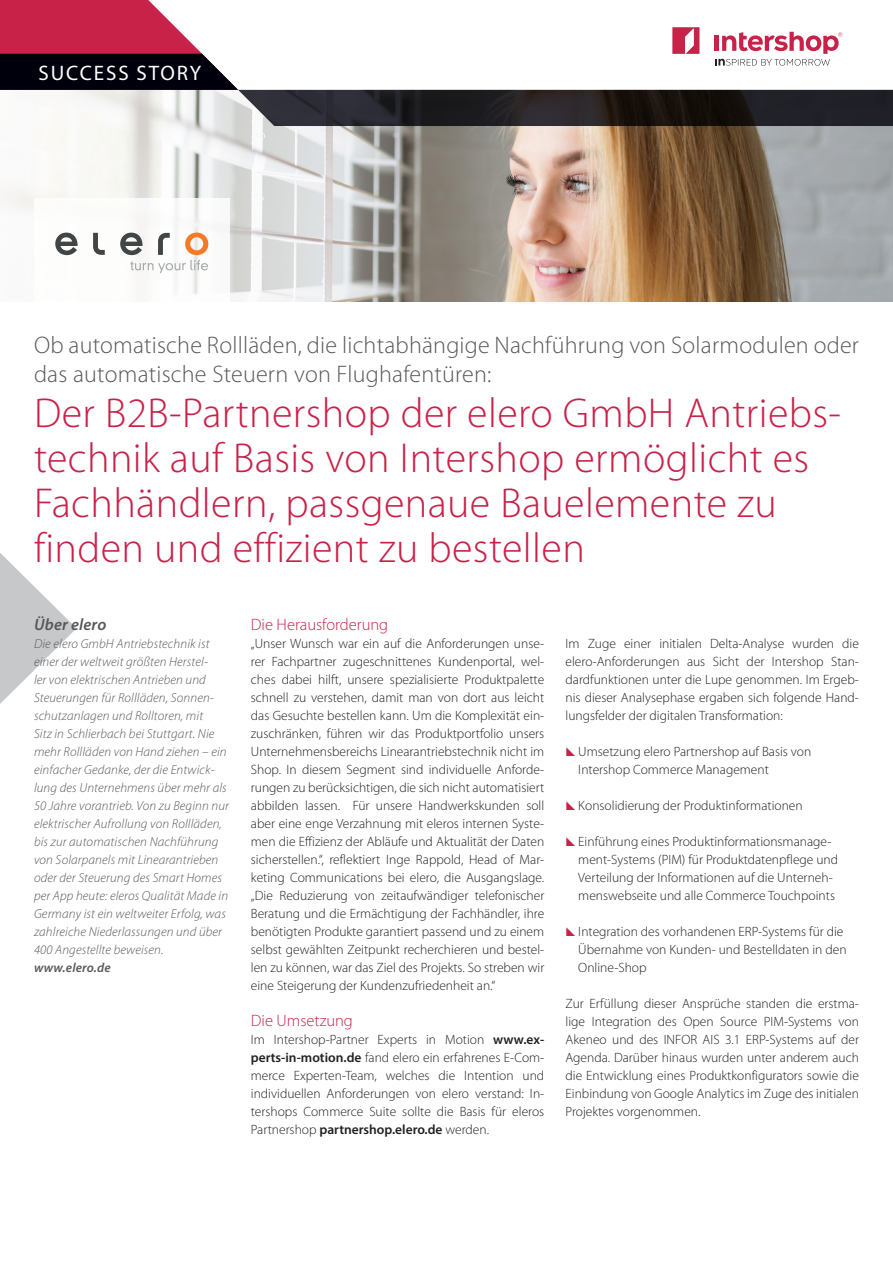
<style>
.page{position:relative;width:893px;height:1263px;background:#fff}
.page>*{position:absolute;margin:0;border:0;box-sizing:border-box;transform-origin:0 0}
.t1{font:300 42px/45px "Myriad Pro";letter-spacing:.01em;color:#c82249}
.t2{font:300 24px/28.8px "Myriad Pro";letter-spacing:.01em;color:#57585a}
.t3{font:21px "Myriad Pro";letter-spacing:.09em;color:#fff}
.t4{font:300 16.5px "Myriad Pro";color:#c82249}
.t5{font:italic 600 16.5px "Myriad Pro";letter-spacing:.01em;color:#57585a}
.t6{font:300 13.5px/18px "Myriad Pro";color:#231f20;text-align:justify}
.t7{font:italic 300 13.2px/18px "Myriad Pro";letter-spacing:.01em;color:#57585a}
.t8{font:italic 600 13.2px "Myriad Pro";letter-spacing:.01em;color:#57585a}
.s1{font-weight:600}
</style>
<div class="page">
<img style="left:0;top:126px;width:893px;height:176px">
<svg style="left:0;top:553px;width:77px;height:151px"></svg>
<div style="left:34px;top:199px;width:196px;height:103px;background:#fff"></div>
<svg style="left:0;top:0;width:893px;height:126px"></svg>
<svg style="left:55px;top:233px;width:23px;height:22px"></svg>
<svg style="left:93px;top:233px;width:12px;height:22px"></svg>
<svg style="left:120px;top:233px;width:88px;height:40px"></svg>
<h3 class="t3" style="left:38px;top:60px;width:164px">SUCCESS STORY</h3>
<h2 class="t2" style="left:34px;top:331px;width:826px">Ob automatische Rollläden, die lichtabhängige Nachführung von Solarmodulen oder das automatische Steuern von Flughafentüren:</h2>
<h1 class="t1" style="left:34px;top:390px;width:809px">Der B2B-Partnershop der elero GmbH Antriebs&shy;technik auf Basis von Intershop ermöglicht es Fachhändlern, passgenaue Bauelemente zu finden und effizient zu bestellen</h1>
<p class="t5" style="left:34px;top:614px;width:74px">Über elero</p>
<p class="t7" style="left:34px;top:634px;width:196px">Die elero GmbH Antriebstechnik ist einer der weltweit größten Herstel-<br>ler von elektrischen Antrieben und Steuerungen für Rollläden, Sonnen&shy;schutzanlagen und Rolltoren, mit<br>Sitz in Schlierbach bei Stuttgart. Nie mehr Rollläden von Hand ziehen – ein einfacher Gedanke, der die Entwick&shy;lung des Unternehmens über mehr als 50 Jahre vorantrieb. Von zu Beginn nur elektrischer Aufrollung von Rollläden, bis zur automatischen Nachführung von Solarpanels mit Linearantrieben oder der Steuerung des Smart Homes per App heute: eleros Qualität Made in Germany ist ein weltweiter Erfolg, was zahlreiche Niederlassungen und über 400 Angestellte beweisen.</p>
<p class="t8" style="left:34px;top:959px;width:78px">www.elero.de</p>
<p class="t4" style="left:251px;top:615px;width:139px">Die Herausforderung</p>
<p class="t6" style="left:251px;top:634px;width:295px">„Unser Wunsch war ein auf die Anforderungen unse&shy;rer Fachpartner zugeschnittenes Kundenportal, wel&shy;ches dabei hilft, unsere spezialisierte Produktpalette schnell zu verstehen, damit man von dort aus leicht das Gesuchte bestellen kann. Um die Komplexität ein&shy;zuschränken, führen wir das Produktportfolio unsers Unternehmensbereichs Linearantriebstechnik nicht im Shop. In diesem Segment sind individuelle Anforde&shy;rungen zu berücksichtigen, die sich nicht automatisiert abbilden lassen. Für unsere Handwerkskunden soll aber eine enge Verzahnung mit eleros internen Syste&shy;men die Effizienz der Abläufe und Aktualität der Daten sicherstellen.“, reflektiert Inge Rappold, Head of Mar&shy;keting Communications bei elero, die Ausgangslage. „Die Reduzierung von zeitaufwändiger telefonischer Beratung und die Ermächtigung der Fachhändler, ihre benötigten Produkte garantiert passend und zu einem selbst gewählten Zeitpunkt recherchieren und bestel&shy;len zu können, war das Ziel des Projekts. So streben wir eine Steigerung der Kundenzufriedenheit an.“</p>
<p class="t4" style="left:251px;top:1011px;width:104px">Die Umsetzung</p>
<p class="t6" style="left:251px;top:1030px;width:295px">Im Intershop-Partner Experts in Motion <span class="s1">www.ex&shy;perts-in-motion.de</span> fand elero ein erfahrenes E-Com&shy;merce Experten-Team, welches die Intention und individuellen Anforderungen von elero verstand: In&shy;tershops Commerce Suite sollte die Basis für eleros Partnershop <span class="s1">partnershop.elero.de</span> werden.</p>
<p class="t6" style="left:566px;top:634px;width:295px">Im Zuge einer initialen Delta-Analyse wurden die elero-Anforderungen aus Sicht der Intershop Stan&shy;dardfunktionen unter die Lupe genommen. Im Ergeb&shy;nis dieser Analysephase ergaben sich folgende Hand&shy;lungsfelder der digitalen Transformation:</p>
<p class="t6" style="left:578px;top:742px;width:234px">Umsetzung elero Partnershop auf Basis von<br>Intershop Commerce Management</p>
<p class="t6" style="left:578px;top:796px;width:226px">Konsolidierung der Produktinformationen</p>
<p class="t6" style="left:578px;top:832px;width:261px;text-align:left">Einführung eines Produktinformationsmanage&shy;ment-Systems (PIM) für Produktdatenpflege und Verteilung der Informationen auf die Unterneh&shy;menswebseite und alle Commerce Touchpoints</p>
<p class="t6" style="left:578px;top:922px;width:270px;text-align:left">Integration des vorhandenen ERP-Systems für die<br>Übernahme von Kunden- und Bestelldaten in den<br>Online-Shop</p>
<p class="t6" style="left:566px;top:994px;width:295px">Zur Erfüllung dieser Ansprüche standen die erstma&shy;lige Integration des Open Source PIM-Systems von Akeneo und des INFOR AIS 3.1 ERP-Systems auf der Agenda. Darüber hinaus wurden unter anderem auch die Entwicklung eines Produktkonfigurators sowie die Einbindung von Google Analytics im Zuge des initialen Projektes vorgenommen.</p>
</div>
